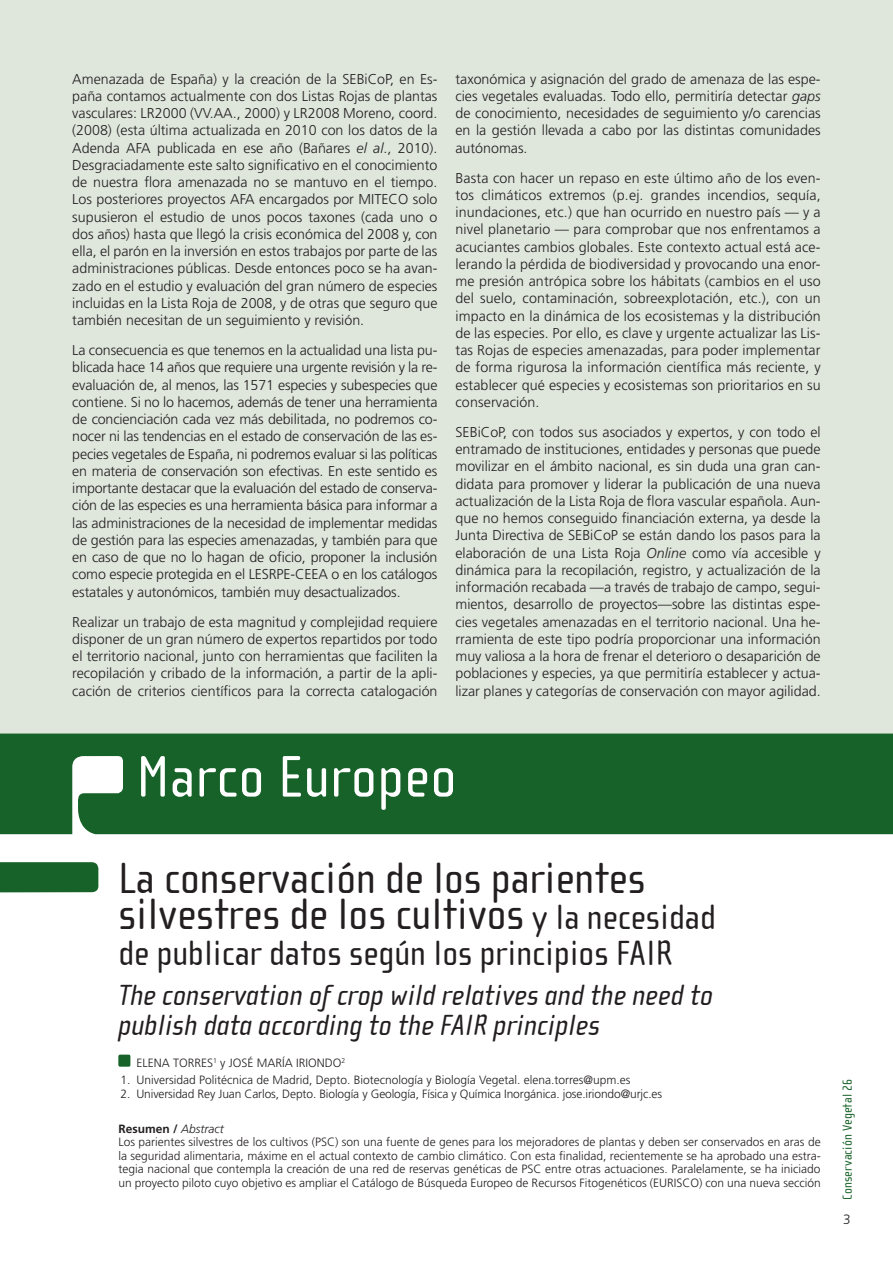
<style>
.page{position:relative;width:893px;height:1263px;background:#fff}
.page>*{position:absolute;margin:0;border:0;box-sizing:border-box;transform-origin:0 0}
.t1{font:60px "Cholla Sans";letter-spacing:.01em;color:#fff}
.t2{font:45px/36px "Cholla Sans";color:#231f20}
.t3{font:36px "Cholla Sans";color:#231f20}
.t4{font:italic 30px/30px "Cholla Sans";color:#231f20}
.t5{font:300 14.25px/17.2px "Frutiger";color:#231f20;text-align:justify}
.t6{font:13.5px "Cholla Sans";letter-spacing:.01em;color:#176229}
.t7{font:300 13.5px "Frutiger";color:#231f20}
.t8{font:300 12px/13.5px "Frutiger";color:#231f20;text-align:justify}
.t9{font:700 12px "Frutiger";color:#231f20}
.s1{font-style:italic}
.s2{font-size:36px}
.s3{font-weight:300;font-style:italic}
</style>
<div class="page">
<div style="left:0;top:0;width:893px;height:733px;background:#dfe7dd"></div>
<div style="left:0;top:733px;width:893px;height:101px;background:#176229"></div>
<div style="left:0;top:862px;width:99px;height:30px;background:#176229"></div>
<div style="left:118px;top:1054px;width:13px;height:13px;background:#176229;border-radius:2px"></div>
<p class="t5" style="left:72px;top:70px;width:367px">Amenazada de España) y la creación de la SEBiCoP, en Es&shy;paña contamos actualmente con dos Listas Rojas de plantas vasculares: LR2000 (VV.AA., 2000) y LR2008 Moreno, coord. (2008) (esta última actualizada en 2010 con los datos de la Adenda AFA publicada en ese año (Bañares <span class="s1">el al</span>., 2010).<br>Desgraciadamente este salto significativo en el conocimiento de nuestra flora amenazada no se mantuvo en el tiempo.<br>Los posteriores proyectos AFA encargados por MITECO solo supusieron el estudio de unos pocos taxones (cada uno o dos años) hasta que llegó la crisis económica del 2008 y, con ella, el parón en la inversión en estos trabajos por parte de las administraciones públicas. Desde entonces poco se ha avan&shy;zado en el estudio y evaluación del gran número de especies incluidas en la Lista Roja de 2008, y de otras que seguro que también necesitan de un seguimiento y revisión.</p>
<p class="t5" style="left:72px;top:342px;width:367px">La consecuencia es que tenemos en la actualidad una lista pu&shy;blicada hace 14 años que requiere una urgente revisión y la re&shy;evaluación de, al menos, las 1571 especies y subespecies que contiene. Si no lo hacemos, además de tener una herramienta de concienciación cada vez más debilitada, no podremos co&shy;nocer ni las tendencias en el estado de conservación de las es&shy;pecies vegetales de España, ni podremos evaluar si las políticas en materia de conservación son efectivas. En este sentido es importante destacar que la evaluación del estado de conserva&shy;ción de las especies es una herramienta básica para informar a las administraciones de la necesidad de implementar medidas de gestión para las especies amenazadas, y también para que en caso de que no lo hagan de oficio, proponer la inclusión como especie protegida en el LESRPE-CEEA o en los catálogos estatales y autonómicos, también muy desactualizados.</p>
<p class="t5" style="left:72px;top:613px;width:367px">Realizar un trabajo de esta magnitud y complejidad requiere disponer de un gran número de expertos repartidos por todo el territorio nacional, junto con herramientas que faciliten la recopilación y cribado de la información, a partir de la apli&shy;cación de criterios científicos para la correcta catalogación</p>
<p class="t5" style="left:455px;top:70px;width:367px">taxonómica y asignación del grado de amenaza de las espe&shy;cies vegetales evaluadas. Todo ello, permitiría detectar <span class="s1">gaps </span>de conocimiento, necesidades de seguimiento y/o carencias en la gestión llevada a cabo por las distintas comunidades autónomas.</p>
<p class="t5" style="left:455px;top:169px;width:367px">Basta con hacer un repaso en este último año de los even&shy;tos climáticos extremos (p.ej. grandes incendios, sequía, inundaciones, etc.) que han ocurrido en nuestro país — y a nivel planetario — para comprobar que nos enfrentamos a acuciantes cambios globales. Este contexto actual está ace&shy;lerando la pérdida de biodiversidad y provocando una enor&shy;me presión antrópica sobre los hábitats (cambios en el uso del suelo, contaminación, sobreexplotación, etc.), con un impacto en la dinámica de los ecosistemas y la distribución de las especies. Por ello, es clave y urgente actualizar las Lis&shy;tas Rojas de especies amenazadas, para poder implementar de forma rigurosa la información científica más reciente, y establecer qué especies y ecosistemas son prioritarios en su conservación.</p>
<p class="t5" style="left:455px;top:424px;width:367px">SEBiCoP, con todos sus asociados y expertos, y con todo el entramado de instituciones, entidades y personas que puede movilizar en el ámbito nacional, es sin duda una gran can&shy;didata para promover y liderar la publicación de una nueva actualización de la Lista Roja de flora vascular española. Aun&shy;que no hemos conseguido financiación externa, ya desde la Junta Directiva de SEBiCoP se están dando los pasos para la elaboración de una Lista Roja <span class="s1">Online</span> como vía accesible y dinámica para la recopilación, registro, y actualización de la información recabada —a través de trabajo de campo, segui&shy;mientos, desarrollo de proyectos—sobre las distintas espe&shy;cies vegetales amenazadas en el territorio nacional. Una he&shy;rramienta de este tipo podría proporcionar una información muy valiosa a la hora de frenar el deterioro o desaparición de poblaciones y especies, ya que permitiría establecer y actua&shy;lizar planes y categorías de conservación con mayor agilidad.</p>
<p class="t1" style="left:137px;top:744px;width:322px">Marco Europeo</p>
<p class="t2" style="left:118px;top:860px;width:599px">La conservación de los parientes silvestres de los cultivos <span class="s2">y la necesidad</span></p>
<p class="t3" style="left:118px;top:933px;width:556px">de publicar datos según los principios FAIR</p>
<p class="t4" style="left:118px;top:981px;width:597px">The conservation of crop wild relatives and the need to publish data according to the FAIR principles</p>
<p class="t8" style="left:136px;top:1056px;width:211px">ELENA TORRES<sup>1</sup> y JOSÉ MARÍA IRIONDO<sup>2</sup></p>
<p class="t8" style="left:120px;top:1074px;width:512px">1. Universidad Politécnica de Madrid, Depto. Biotecnología y Biología Vegetal. elena.torres@upm.es</p>
<p class="t8" style="left:120px;top:1087px;width:543px">2. Universidad Rey Juan Carlos, Depto. Biología y Geología, Física y Química Inorgánica. jose.iriondo@urjc.es</p>
<p class="t9" style="left:118px;top:1122px;width:107px">Resumen / <span class="s3">Abstract</span></p>
<p class="t8" style="left:118px;top:1136px;width:704px">Los parientes silvestres de los cultivos (PSC) son una fuente de genes para los mejoradores de plantas y deben ser conservados en aras de la seguridad alimentaria, máxime en el actual contexto de cambio climático. Con esta finalidad, recientemente se ha aprobado una estra&shy;tegia nacional que contempla la creación de una red de reservas genéticas de PSC entre otras actuaciones. Paralelamente, se ha iniciado un proyecto piloto cuyo objetivo es ampliar el Catálogo de Búsqueda Europeo de Recursos Fitogenéticos (EURISCO) con una nueva sección</p>
<p class="t6" style="left:840px;top:1200px;width:123px;rotate:-90deg">Conservación Vegetal 26</p>
<p class="t7" style="left:843px;top:1212px;width:9px">3</p>
</div>
